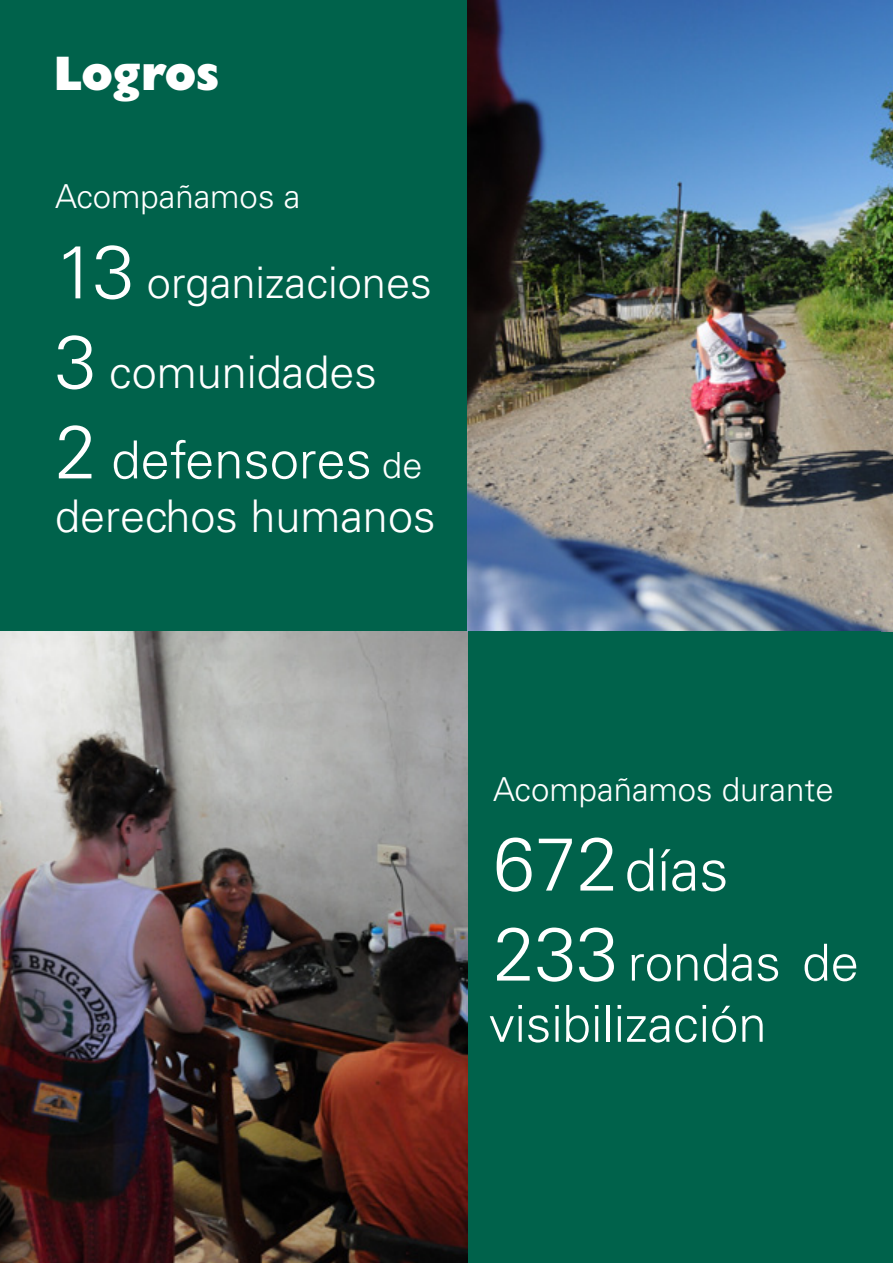
<style>
.page{position:relative;width:893px;height:1263px;background:#00624b}
.page>*{position:absolute;margin:0;border:0;box-sizing:border-box;transform-origin:0 0}
.t1{font:300 58.5px "Univers";color:#fff}
.t2{font:300 52.5px "Univers";color:#fff}
.t3{font:300 51px/61.2px "Univers";color:#fff}
.t4{font:48px "Gill Sans Extra Bold Display";color:#fff}
.t5{font:300 45px "Univers";color:#fff}
.t6{font:300 43.5px "Univers";color:#fff}
.t7{font:300 33px "Univers";color:#fff}
.s1{font-size:75px}
.s2{font-size:36px}
</style>
<div class="page">
<img style="left:0;top:631px;width:468px;height:632px">
<img style="left:468px;top:0;width:425px;height:631px">
<h3 class="t4" style="left:54px;top:45px;width:167px">Logros</h3>
<p class="t7" style="left:55px;top:177px;width:247px">Acompañamos a</p>
<h3 class="t6" style="left:55px;top:257px;width:378px"><span class="s1">13</span> organizaciones</h3>
<h3 class="t5" style="left:55px;top:345px;width:323px"><span class="s1">3</span> comunidades</h3>
<h2 class="t2" style="left:55px;top:428px;width:369px"><span class="s1">2</span> defensores <span class="s2">de</span></h2>
<h3 class="t5" style="left:55px;top:489px;width:382px">derechos humanos</h3>
<p class="t7" style="left:493px;top:769px;width:342px">Acompañamos durante</p>
<h1 class="t1" style="left:493px;top:834px;width:237px"><span class="s1">672</span>días</h1>
<h3 class="t3" style="left:489px;top:932px;width:371px"><span class="s1">233</span> rondas de visibilización</h3>
</div>
